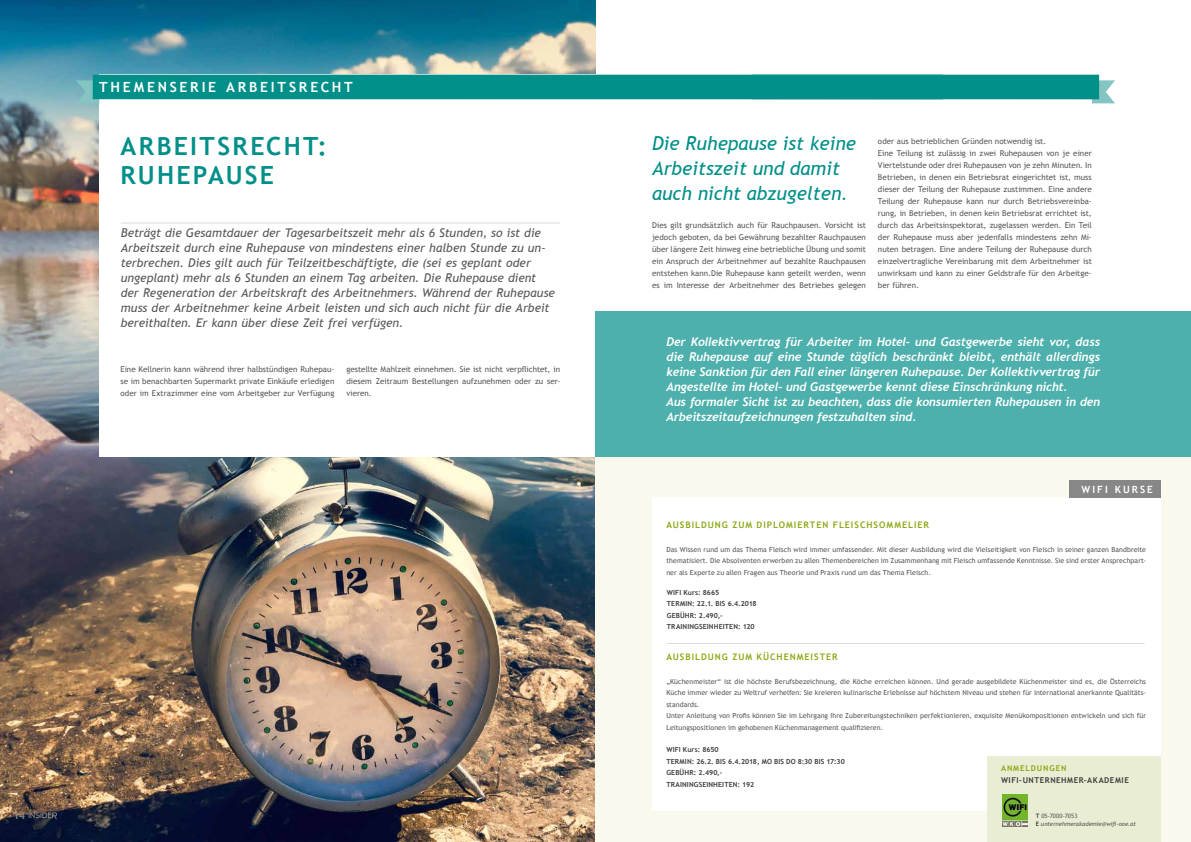
<style>
.page{position:relative;width:1191px;height:842px;background:#fff}
.page>*{position:absolute;margin:0;border:0;box-sizing:border-box;transform-origin:0 0}
.t1{font:700 25px/29px "Trebuchet MS";letter-spacing:.09em;color:#008f89}
.t2{font:italic 19px/25px "Trebuchet MS";color:#008f89}
.t3{font:700 14px "Trebuchet MS";letter-spacing:.195em;color:#fff}
.t4{font:italic 12px/15px "Trebuchet MS";color:#575756}
.t5{font:italic 700 12px/15px "Trebuchet";letter-spacing:-.015em;color:#fff}
.t6{font:700 10px "Trebuchet MS";letter-spacing:.205em;color:#fff}
.t7{font:700 10px "Trebuchet MS";color:#878787}
.t8{font:700 9px "Trebuchet MS";letter-spacing:.105em;color:#8ba915}
.t9{font:8px/12px "Trebuchet MS";letter-spacing:.005em;color:#575756;text-align:justify}
.t10{font:700 8px "Trebuchet MS";letter-spacing:.065em;color:#3c3c3b}
.t11{font:700 8px "Trebuchet MS";letter-spacing:.115em;color:#8ba915}
.t12{font:7px/11.5px "Trebuchet MS";letter-spacing:.005em;color:#575756;text-align:justify}
.t13{font:700 7px/11.5px "Trebuchet MS";letter-spacing:.015em;color:#3c3c3b}
.t14{font:italic 6px/8px "Trebuchet MS";letter-spacing:.005em;color:#575756}
.s1{font-size:17px}
.s2{font-weight:700;font-style:normal;color:#3c3c3b}
.s3{font-style:normal}
</style>
<div class="page">
<img style="left:0;top:0;width:595px;height:842px">
<div style="left:99px;top:75px;width:496px;height:382px;background:#fff"></div>
<div style="left:595px;top:457px;width:596px;height:385px;background:#f9faed"></div>
<div style="left:652px;top:497px;width:508px;height:313px;background:#fff"></div>
<div style="left:1069px;top:480px;width:91px;height:17px;background:#878787"></div>
<hr style="left:666px;top:643px;width:478px;height:1px;background:#dadada">
<div style="left:986px;top:757px;width:174px;height:85px;background:#e8edd4"></div>
<img style="left:1002px;top:795px;width:25px;height:31px">
<hr style="left:121px;top:223px;width:439px;height:1px;background:#dadada">
<div style="left:595px;top:311px;width:596px;height:146px;background:#4db0ac"></div>
<svg style="left:76px;top:80px;width:23px;height:23px"></svg>
<svg style="left:1092px;top:80px;width:23px;height:23px"></svg>
<div style="left:93px;top:75px;width:850px;height:24px;background:#008f89"></div>
<div style="left:751px;top:75px;width:348px;height:24px;background:#008f89"></div>
<svg style="left:29px;top:811px;width:28px;height:8px"></svg>
<h3 class="t3" style="left:99px;top:78px;width:255px">THEMENSERIE ARBEITSRECHT</h3>
<h1 class="t1" style="left:121px;top:131px;width:208px">ARBEITSRECHT:<br>RUHEPAUSE</h1>
<p class="t4" style="left:121px;top:226px;width:436px">Beträgt die Gesamtdauer der Tagesarbeitszeit mehr als 6 Stunden, so ist die Arbeitszeit durch eine Ruhepause von mindestens einer halben Stunde zu un&shy;terbrechen. Dies gilt auch für Teilzeitbeschäftigte, die (sei es geplant oder ungeplant) mehr als 6 Stunden an einem Tag arbeiten. Die Ruhepause dient der Regeneration der Arbeitskraft des Arbeitnehmers. Während der Ruhepause muss der Arbeitnehmer keine Arbeit leisten und sich auch nicht für die Arbeit bereithalten. Er kann über diese Zeit frei verfügen.</p>
<p class="t9" style="left:120px;top:363px;width:215px">Eine Kellnerin kann während ihrer halbstündigen Ruhepau&shy;se im benachbarten Supermarkt private Einkäufe erledigen oder im Extrazimmer eine vom Arbeitgeber zur Verfügung</p>
<p class="t9" style="left:346px;top:363px;width:215px">gestellte Mahlzeit einnehmen. Sie ist nicht verpflichtet, in diesem Zeitraum Bestellungen aufzunehmen oder zu ser&shy;vieren.</p>
<p class="t7" style="left:13px;top:809px;width:13px">14</p>
<h2 class="t2" style="left:652px;top:131px;width:206px">Die Ruhepause ist keine<br>Arbeitszeit und damit auch nicht abzugelten<span class="s1">.</span></h2>
<p class="t9" style="left:652px;top:219px;width:215px">Dies gilt grundsätzlich auch für Rauchpausen. Vorsicht ist jedoch geboten, da bei Gewährung bezahlter Rauchpausen über längere Zeit hinweg eine betriebliche Übung und somit ein Anspruch der Arbeitnehmer auf bezahlte Rauchpausen entstehen kann.Die Ruhepause kann geteilt werden, wenn es im Interesse der Arbeitnehmer des Betriebes gelegen</p>
<p class="t9" style="left:878px;top:135px;width:215px;text-align:left">oder aus betrieblichen Gründen notwendig ist.<br>Eine Teilung ist zulässig in zwei Ruhepausen von je einer Viertelstunde oder drei Ruhepausen von je zehn Minuten. In Betrieben, in denen ein Betriebsrat eingerichtet ist, muss dieser der Teilung der Ruhepause zustimmen. Eine andere Teilung der Ruhepause kann nur durch Betriebsvereinba&shy;rung, in Betrieben, in denen kein Betriebsrat errichtet ist, durch das Arbeitsinspektorat, zugelassen werden. Ein Teil der Ruhepause muss aber jedenfalls mindestens zehn Mi&shy;nuten betragen. Eine andere Teilung der Ruhepause durch einzelvertragliche Vereinbarung mit dem Arbeitnehmer ist unwirksam und kann zu einer Geldstrafe für den Arbeitge&shy;ber führen.</p>
<p class="t5" style="left:666px;top:334px;width:435px">Der Kollektivvertrag für Arbeiter im Hotel- und Gastgewerbe sieht vor, dass die Ruhepause auf eine Stunde täglich beschränkt bleibt, enthält allerdings keine Sanktion für den Fall einer längeren Ruhepause. Der Kollektivvertrag für Angestellte im Hotel- und Gastgewerbe kennt diese Einschränkung nicht.<br>Aus formaler Sicht ist zu beachten, dass die konsumierten Ruhepausen in den Arbeitszeitaufzeichnungen festzuhalten sind.</p>
<p class="t6" style="left:1081px;top:483px;width:73px">WIFI KURSE</p>
<p class="t8" style="left:666px;top:519px;width:264px">AUSBILDUNG ZUM DIPLOMIERTEN FLEISCHSOMMELIER</p>
<p class="t12" style="left:666px;top:543px;width:481px">Das Wissen rund um das Thema Fleisch wird immer umfassender. Mit dieser Ausbildung wird die Vielseitigkeit von Fleisch in seiner ganzen Bandbreite thematisiert. Die Absolventen erwerben zu allen Themenbereichen im Zusammenhang mit Fleisch umfassende Kenntnisse. Sie sind erster Ansprechpart&shy;ner als Experte zu allen Fragen aus Theorie und Praxis rund um das Thema Fleisch.</p>
<p class="t13" style="left:667px;top:587px;width:91px">WIFI Kurs: 8665<br>TERMIN: 22.1. BIS 6.4.2018<br>GEBÜHR: 2.490,-<br>TRAININGSEINHEITEN: 120</p>
<p class="t8" style="left:666px;top:651px;width:173px">AUSBILDUNG ZUM KÜCHENMEISTER</p>
<p class="t12" style="left:666px;top:675px;width:481px;text-align:left">„Küchenmeister“ ist die höchste Berufsbezeichnung, die Köche erreichen können. Und gerade ausgebildete Küchenmeister sind es, die Österreichs Küche immer wieder zu Weltruf verhelfen: Sie kreieren kulinarische Erlebnisse auf höchstem Niveau und stehen für international anerkannte Qualitäts&shy;standards.<br>Unter Anleitung von Profis können Sie im Lehrgang Ihre Zubereitungstechniken perfektionieren, exquisite Menükompositionen entwickeln und sich für Leitungspositionen im gehobenen Küchenmanagement qualifizieren.</p>
<p class="t13" style="left:666px;top:744px;width:180px">WIFI Kurs: 8650<br>TERMIN: 26.2. BIS 6.4.2018, MO BIS DO 8:30 BIS 17:30<br>GEBÜHR: 2.490,-<br>TRAININGSEINHEITEN: 192</p>
<p class="t11" style="left:1001px;top:763px;width:67px">ANMELDUNGEN</p>
<p class="t10" style="left:1001px;top:775px;width:129px">WIFI-UNTERNEHMER-AKADEMIE</p>
<p class="t14" style="left:1035px;top:811px;width:102px"><span class="s2">T</span> <span class="s3">05-7000-7053<br></span><span class="s2">E</span> unternehmerakademie@wifi-ooe.at</p>
<p class="t10" style="left:1009px;top:780px;width:129px">WIFI-UNTERNEHMER-AKADEMIE</p>
<p class="t14" style="left:1043px;top:819px;width:51px"><span class="s2">W</span> wifi.at/ooe/uak</p>
</div>
